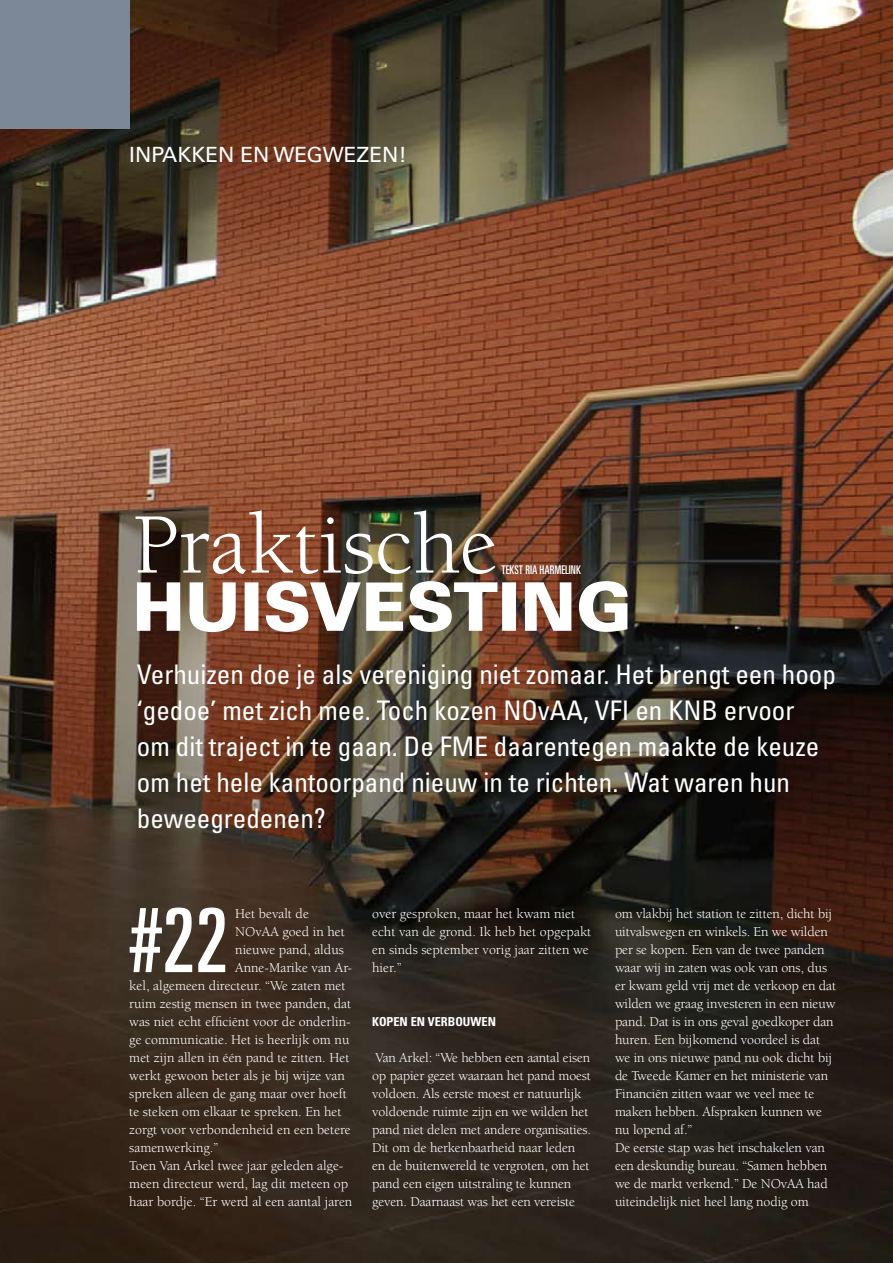
<style>
.page{position:relative;width:893px;height:1263px;background:#fff}
.page>*{position:absolute;margin:0;border:0;box-sizing:border-box;transform-origin:0 0}
.t1{font:ultra-condensed 88.65px "Univers";color:#fff}
.t2{font:condensed 27px/36px "Univers";color:#fff}
.t3{font:21px "Univers";color:#fff}
.t4{font:13.8px/18px "Berkeley";letter-spacing:-.01em;color:#fff}
.t5{font:700 condensed 12.3px "Univers";color:#fff}
.t6{font:ultra-condensed 12px "Univers";color:#fff}
</style>
<div class="page">
<img style="left:0;top:0;width:893px;height:1263px">
<img style="left:136px;top:510px;width:359px;height:64px">
<img style="left:137px;top:581px;width:491px;height:51px">
<div style="left:0;top:0;width:129px;height:128px;background:#7c8797"></div>
<h3 class="t3" style="left:129px;top:142px;width:279px">I NPAKKEN EN WEGWEZEN!</h3>
<p class="t6" style="left:502px;top:563px;width:81px">TEKST RIA HARMELINK</p>
<p class="t2" style="left:137px;top:656px;width:700px">Verhuizen doe je als vereniging niet zomaar. Het brengt een hoop ‘gedoe’ met zich mee. Toch kozen NOvAA, VFI en KNB ervoor<br>om dit traject in te gaan. De FME daarentegen maakte de keuze om het hele kantoorpand nieuw in te richten. Wat waren hun beweegredenen?</p>
<h1 class="t1" style="left:129px;top:890px;width:100px">#22</h1>
<p class="t4" style="left:235px;top:905px;width:75px">Het bevalt de</p>
<p class="t4" style="left:235px;top:923px;width:111px">NOvAA goed in het</p>
<p class="t4" style="left:235px;top:941px;width:110px">nieuwe pand, aldus</p>
<p class="t4" style="left:235px;top:959px;width:118px">Anne-Marike van Ar-</p>
<p class="t4" style="left:129px;top:977px;width:218px">kel, algemeen directeur. “We zaten met</p>
<p class="t4" style="left:129px;top:995px;width:223px">ruim zestig mensen in twee panden, dat</p>
<p class="t4" style="left:129px;top:1013px;width:223px">was niet echt efficiënt voor de onderlin-</p>
<p class="t4" style="left:129px;top:1031px;width:222px">ge communicatie. Het is heerlijk om nu</p>
<p class="t4" style="left:129px;top:1049px;width:222px">met zijn allen in één pand te zitten. Het</p>
<p class="t4" style="left:129px;top:1067px;width:217px">werkt gewoon beter als je bij wijze van</p>
<p class="t4" style="left:129px;top:1085px;width:219px">spreken alleen de gang maar over hoeft</p>
<p class="t4" style="left:129px;top:1103px;width:214px">te steken om elkaar te spreken. En het</p>
<p class="t4" style="left:129px;top:1121px;width:223px">zorgt voor verbondenheid en een betere</p>
<p class="t4" style="left:129px;top:1139px;width:91px">samenwerking.”</p>
<p class="t4" style="left:129px;top:1157px;width:216px">Toen Van Arkel twee jaar geleden alge-</p>
<p class="t4" style="left:129px;top:1175px;width:220px">meen directeur werd, lag dit meteen op</p>
<p class="t4" style="left:129px;top:1193px;width:225px">haar bordje. “Er werd al een aantal jaren</p>
<p class="t4" style="left:372px;top:905px;width:221px">over gesproken, maar het kwam niet echt van de grond. Ik heb het opgepakt en sinds september vorig jaar zitten we hier.”</p>
<p class="t5" style="left:372px;top:1014px;width:125px">KOPEN EN VERBOUWEN</p>
<p class="t4" style="left:372px;top:1049px;width:220px">Van Arkel: “We hebben een aantal eisen op papier gezet waaraan het pand moest voldoen. Als eerste moest er natuurlijk voldoende ruimte zijn en we wilden het pand niet delen met andere organisaties.<br>Dit om de herkenbaarheid naar leden en de buitenwereld te vergroten, om het pand een eigen uitstraling te kunnen geven. Daarnaast was het een vereiste</p>
<p class="t4" style="left:615px;top:905px;width:223px">om vlakbij het station te zitten, dicht bij uitvalswegen en winkels. En we wilden per se kopen. Een van de twee panden waar wij in zaten was ook van ons, dus er kwam geld vrij met de verkoop en dat wilden we graag investeren in een nieuw pand. Dat is in ons geval goedkoper dan huren. Een bijkomend voordeel is dat we in ons nieuwe pand nu ook dicht bij de Tweede Kamer en het ministerie van Financiën zitten waar we veel mee te maken hebben. Afspraken kunnen we nu lopend af.”<br>De eerste stap was het inschakelen van een deskundig bureau. “Samen hebben we de markt verkend.” De NOvAA had uiteindelijk niet heel lang nodig om</p>
</div>
